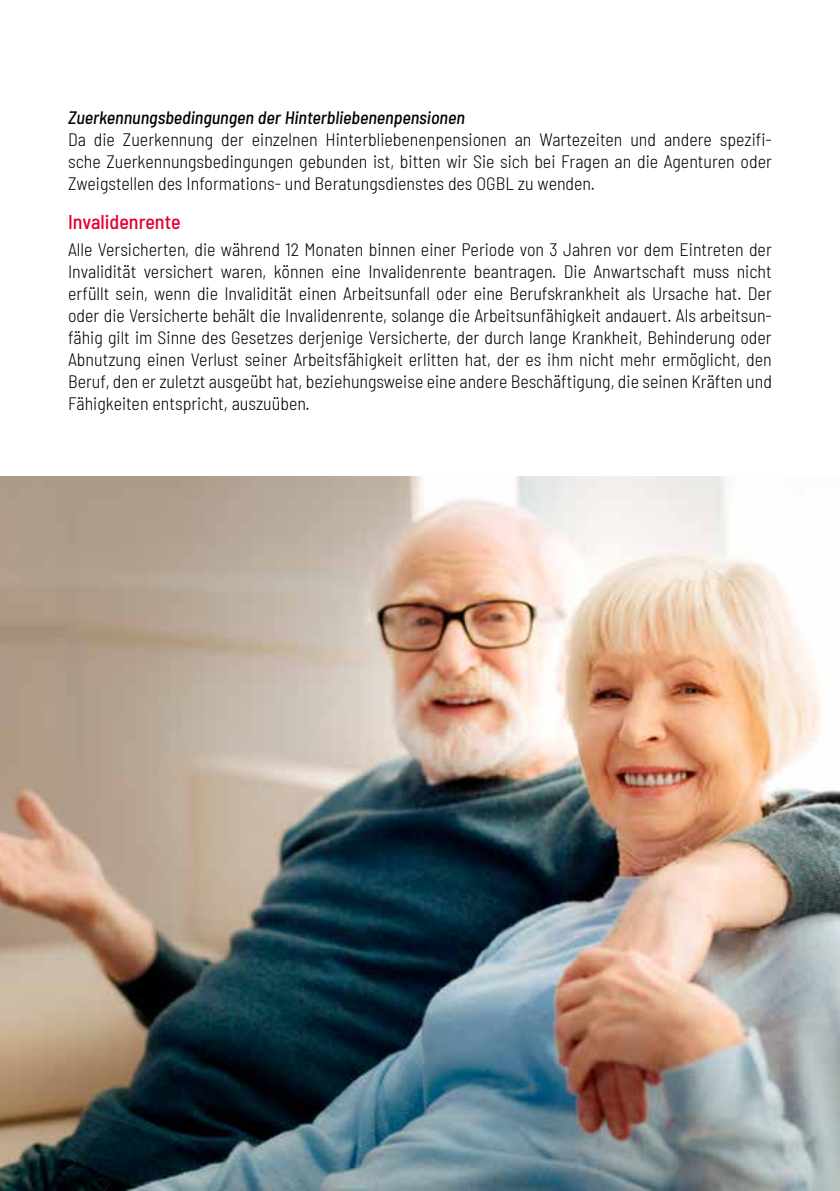
<style>
.page{position:relative;width:840px;height:1191px;background:#fff}
.page>*{position:absolute;margin:0;border:0;box-sizing:border-box;transform-origin:0 0}
.t1{font:500 semi-condensed 20px "Barlow";color:#e20030}
.t2{font:300 semi-condensed 18px/22px "Barlow";color:#000;text-align:justify}
.t3{font:italic 500 semi-condensed 18px "Barlow";color:#000}
</style>
<div class="page">
<img style="left:0;top:476px;width:839px;height:715px">
<p class="t3" style="left:68px;top:105px;width:398px">Zuerkennungsbedingungen der Hinterbliebenenpensionen</p>
<p class="t2" style="left:68px;top:127px;width:704px">Da die Zuerkennung der einzelnen Hinterbliebenenpensionen an Wartezeiten und andere spezifi&shy;sche Zuerkennungsbedingungen gebunden ist, bitten wir Sie sich bei Fragen an die Agenturen oder Zweigstellen des Informations- und Beratungsdienstes des OGBL zu wenden.</p>
<p class="t1" style="left:68px;top:207px;width:114px">Invalidenrente</p>
<p class="t2" style="left:68px;top:237px;width:705px">Alle Versicherten, die während 12 Monaten binnen einer Periode von 3 Jahren vor dem Eintreten der Invalidität versichert waren, können eine Invalidenrente beantragen. Die Anwartschaft muss nicht erfüllt sein, wenn die Invalidität einen Arbeitsunfall oder eine Berufskrankheit als Ursache hat. Der oder die Versicherte behält die Invalidenrente, solange die Arbeitsunfähigkeit andauert. Als arbeitsun&shy;fähig gilt im Sinne des Gesetzes derjenige Versicherte, der durch lange Krankheit, Behinderung oder Abnutzung einen Verlust seiner Arbeitsfähigkeit erlitten hat, der es ihm nicht mehr ermöglicht, den Beruf, den er zuletzt ausgeübt hat, beziehungsweise eine andere Beschäftigung, die seinen Kräften und Fähigkeiten entspricht, auszuüben.</p>
</div>
